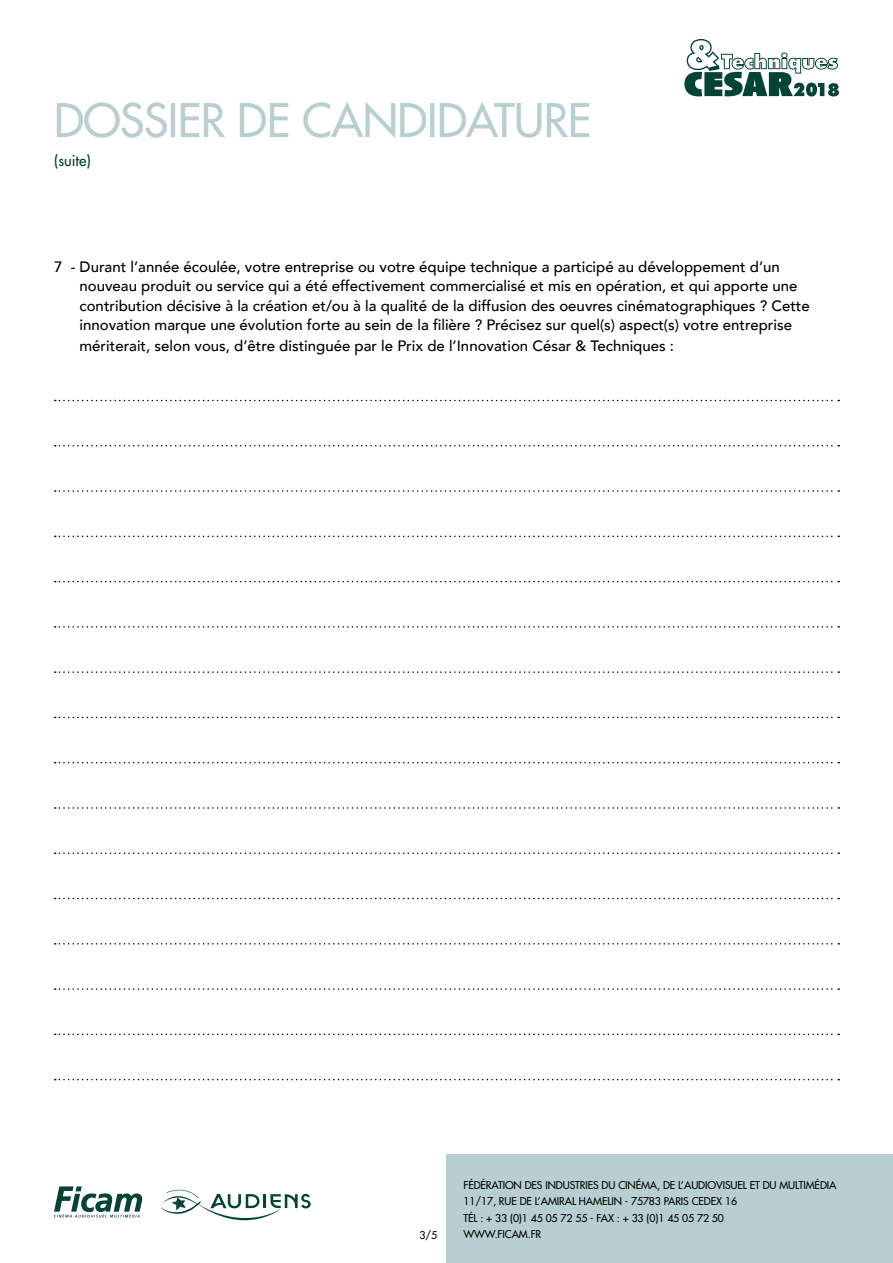
<style>
.page{position:relative;width:893px;height:1263px;background:#fff}
.page>*{position:absolute;margin:0;border:0;box-sizing:border-box;transform-origin:0 0}
.t1{font:500 45px "Futura Std";letter-spacing:-.01em;color:#b8ced0}
.t2{font:500 15px/19.5px "Avenir";color:#000}
.t3{font:500 15px "Futura Std";color:#044437}
.t4{font:500 10.5px/16.5px "Futura Std";letter-spacing:-.01em;color:#000}
</style>
<div class="page">
<svg style="left:55px;top:400px;width:784px;height:1px"></svg>
<svg style="left:55px;top:671px;width:784px;height:2px"></svg>
<svg style="left:55px;top:536px;width:784px;height:1px"></svg>
<svg style="left:55px;top:807px;width:784px;height:2px"></svg>
<svg style="left:55px;top:943px;width:784px;height:1px"></svg>
<svg style="left:55px;top:445px;width:784px;height:1px"></svg>
<svg style="left:55px;top:717px;width:784px;height:1px"></svg>
<svg style="left:55px;top:581px;width:784px;height:1px"></svg>
<svg style="left:55px;top:852px;width:784px;height:2px"></svg>
<svg style="left:55px;top:988px;width:784px;height:2px"></svg>
<svg style="left:55px;top:490px;width:784px;height:2px"></svg>
<svg style="left:55px;top:762px;width:784px;height:1px"></svg>
<svg style="left:55px;top:626px;width:784px;height:2px"></svg>
<svg style="left:55px;top:898px;width:784px;height:1px"></svg>
<svg style="left:55px;top:1033px;width:784px;height:2px"></svg>
<svg style="left:55px;top:1079px;width:784px;height:1px"></svg>
<div style="left:446px;top:1154px;width:447px;height:109px;background:#b8ced0"></div>
<svg style="left:684px;top:39px;width:155px;height:58px"></svg>
<svg style="left:54px;top:1186px;width:88px;height:31px"></svg>
<svg style="left:161px;top:1189px;width:150px;height:31px"></svg>
<h1 class="t1" style="left:54px;top:92px;width:539px">DOSSIER DE CANDIDATURE</h1>
<p class="t3" style="left:54px;top:151px;width:38px">(suite)</p>
<p class="t2" style="left:80px;top:256px;width:732px;text-indent:-26px">7 - Durant l’année écoulée, votre entreprise ou votre équipe technique a participé au développement d’un nouveau produit ou service qui a été effectivement commercialisé et mis en opération, et qui apporte une contribution décisive à la création et/ou à la qualité de la diffusion des oeuvres cinématographiques ? Cette innovation marque une évolution forte au sein de la filière ? Précisez sur quel(s) aspect(s) votre entreprise</p>
<p class="t2" style="left:80px;top:335px;width:596px">mériterait, selon vous, d’être distinguée par le Prix de l’Innovation César &amp; Techniques :</p>
<p class="t4" style="left:463px;top:1176px;width:375px">FÉDÉRATION DES INDUSTRIES DU CINÉMA, DE L’AUDIOVISUEL ET DU MULTIMÉDIA<br>11/17, RUE DE L’AMIRAL HAMELIN - 75783 PARIS CEDEX 16<br>TÉL : + 33 (0)1 45 05 72 55 - FAX : + 33 (0)1 45 05 72 50</p>
<p class="t4" style="left:419px;top:1227px;width:19px">3/5</p>
<p class="t4" style="left:463px;top:1226px;width:79px">WWW.FICAM.FR</p>
</div>
